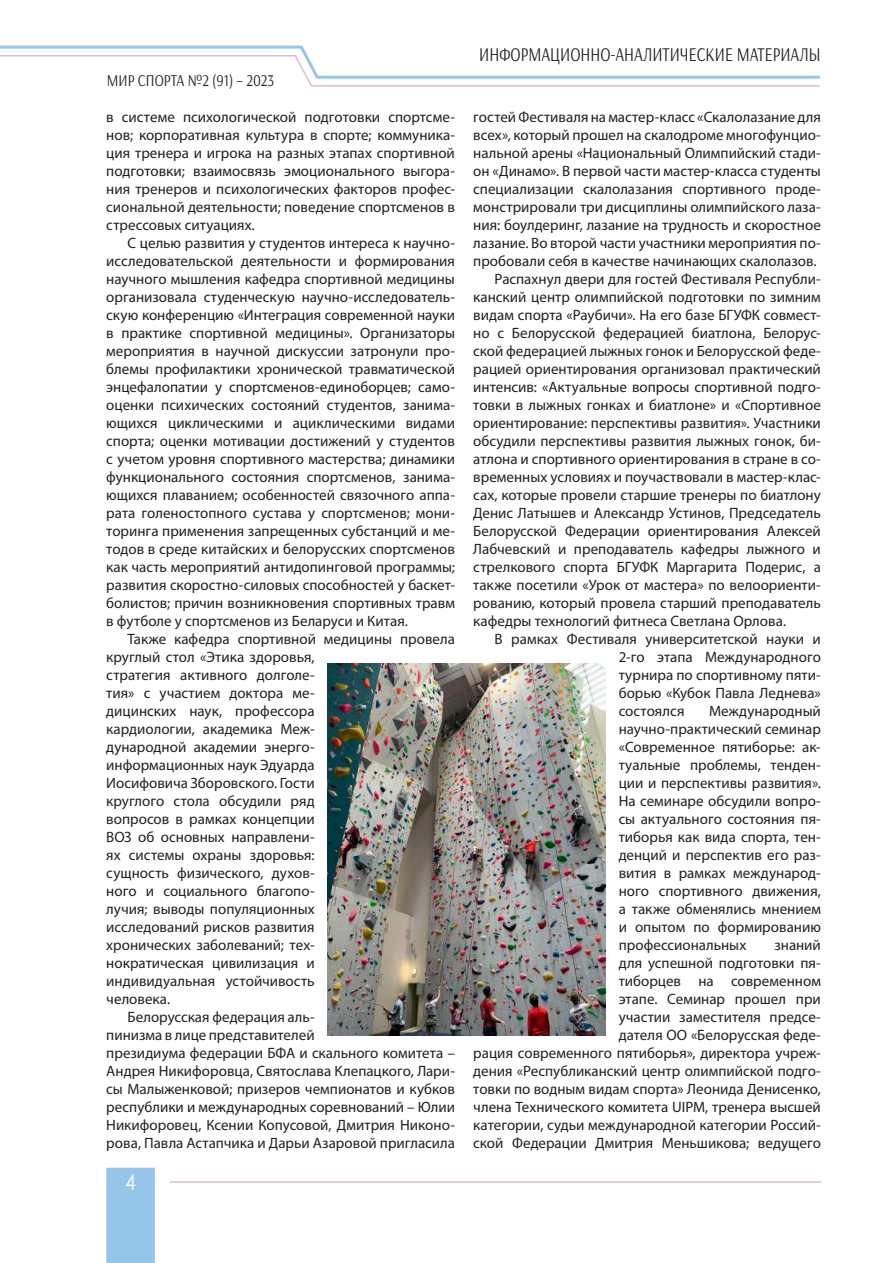
<style>
.page{position:relative;width:893px;height:1263px;background:#fff}
.page>*{position:absolute;margin:0;border:0;box-sizing:border-box;transform-origin:0 0}
.t1{font:22.5px "Century Gothic";color:#fff;scale:.85 1}
.t2{font:19.5px "Arsenal";color:#231f20;scale:.8 1}
.t3{font:16.5px "Arsenal";color:#231f20;scale:.85 1}
.t4{font:15px/18px "Myriad Pro";color:#231f20;text-align:justify}
</style>
<div class="page">
<div style="left:106px;top:1168px;width:49px;height:95px;background:#95c6ea"></div>
<svg style="left:0;top:45px;width:820px;height:42px"></svg>
<hr style="left:170px;top:1181px;width:651px;height:2px;background:#debbd8">
<img style="left:327px;top:664px;width:279px;height:371px">
<p class="t3" style="left:107px;top:70px;width:198px">МИР СПОРТА №2 (91) – 2023</p>
<p class="t4" style="left:106px;top:108px;width:350px">в системе психологической подготовки спортсме&shy;нов; корпоративная культура в спорте; коммуника&shy;ция тренера и игрока на разных этапах спортивной подготовки; взаимосвязь эмоционального выгора&shy;ния тренеров и психологических факторов профес&shy;сиональной деятельности; поведение спортсменов в стрессовых ситуациях.</p>
<p class="t4" style="left:106px;top:234px;width:350px;text-indent:21px">С целью развития у студентов интереса к научно&shy;исследовательской деятельности и формирования научного мышления кафедра спортивной медицины организовала студенческую научно-исследователь&shy;скую конференцию «Интеграция современной науки в практике спортивной медицины». Организаторы мероприятия в научной дискуссии затронули про&shy;блемы профилактики хронической травматической энцефалопатии у спортсменов-единоборцев; само&shy;оценки психических состояний студентов, занима&shy;ющихся циклическими и ациклическими видами спорта; оценки мотивации достижений у студентов с учетом уровня спортивного мастерства; динамики функционального состояния спортсменов, занима&shy;ющихся плаванием; особенностей связочного аппа&shy;рата голеностопного сустава у спортсменов; мони&shy;торинга применения запрещенных субстанций и ме&shy;тодов в среде китайских и белорусских спортсменов как часть мероприятий антидопинговой программы; развития скоростно-силовых способностей у баскет&shy;болистов; причин возникновения спортивных травм в футболе у спортсменов из Беларуси и Китая.</p>
<p class="t4" style="left:128px;top:630px;width:329px">Также кафедра спортивной медицины провела</p>
<p class="t4" style="left:106px;top:648px;width:210px">круглый стол «Этика здоровья,</p>
<p class="t4" style="left:106px;top:666px;width:210px">стратегия активного долголе-</p>
<p class="t4" style="left:106px;top:684px;width:210px">тия» с участием доктора ме-</p>
<p class="t4" style="left:106px;top:702px;width:210px">дицинских наук, профессора</p>
<p class="t4" style="left:106px;top:720px;width:210px">кардиологии, академика Меж-</p>
<p class="t4" style="left:106px;top:738px;width:210px">дународной академии энерго-</p>
<p class="t4" style="left:106px;top:756px;width:210px">информационных наук Эдуарда</p>
<p class="t4" style="left:106px;top:774px;width:210px">Иосифовича Зборовского. Гости</p>
<p class="t4" style="left:106px;top:792px;width:210px">круглого стола обсудили ряд</p>
<p class="t4" style="left:106px;top:810px;width:210px">вопросов в рамках концепции</p>
<p class="t4" style="left:106px;top:828px;width:210px">ВОЗ об основных направлени-</p>
<p class="t4" style="left:106px;top:846px;width:210px">ях системы охраны здоровья:</p>
<p class="t4" style="left:106px;top:864px;width:210px">сущность физического, духов-</p>
<p class="t4" style="left:106px;top:882px;width:210px">ного и социального благопо-</p>
<p class="t4" style="left:106px;top:900px;width:210px">лучия; выводы популяционных</p>
<p class="t4" style="left:106px;top:918px;width:210px">исследований рисков развития</p>
<p class="t4" style="left:106px;top:936px;width:210px">хронических заболеваний; тех-</p>
<p class="t4" style="left:106px;top:954px;width:210px">нократическая цивилизация и</p>
<p class="t4" style="left:106px;top:972px;width:210px">индивидуальная устойчивость</p>
<p class="t4" style="left:106px;top:990px;width:65px">человека.</p>
<p class="t4" style="left:128px;top:1008px;width:189px">Белорусская федерация аль-</p>
<p class="t4" style="left:106px;top:1026px;width:210px">пинизма в лице представителей</p>
<p class="t4" style="left:106px;top:1044px;width:350px">президиума федерации БФА и скального комитета –</p>
<p class="t4" style="left:106px;top:1062px;width:350px">Андрея Никифоровца, Святослава Клепацкого, Лари-</p>
<p class="t4" style="left:106px;top:1080px;width:350px">сы Малыженковой; призеров чемпионатов и кубков</p>
<p class="t4" style="left:106px;top:1098px;width:350px">республики и международных соревнований – Юлии</p>
<p class="t4" style="left:106px;top:1116px;width:350px">Никифоровец, Ксении Копусовой, Дмитрия Никоно-</p>
<p class="t4" style="left:106px;top:1134px;width:350px">рова, Павла Астапчика и Дарьи Азаровой пригласила</p>
<h1 class="t1" style="left:125px;top:1166px;width:14px">4</h1>
<h2 class="t2" style="left:479px;top:43px;width:428px">ИНФОРМАЦИОННО-АНАЛИТИЧЕСКИЕ МАТЕРИАЛЫ</h2>
<p class="t4" style="left:473px;top:108px;width:349px">гостей Фестиваля на мастер-класс «Скалолазание для</p>
<p class="t4" style="left:473px;top:126px;width:349px">всех», который прошел на скалодроме многофунцио-</p>
<p class="t4" style="left:473px;top:144px;width:349px">нальной арены «Национальный Олимпийский стади-</p>
<p class="t4" style="left:473px;top:162px;width:349px">он «Динамо». В первой части мастер-класса студенты</p>
<p class="t4" style="left:473px;top:180px;width:349px">специализации скалолазания спортивного проде-</p>
<p class="t4" style="left:473px;top:198px;width:349px">монстрировали три дисциплины олимпийского лаза-</p>
<p class="t4" style="left:473px;top:216px;width:349px">ния: боулдеринг, лазание на трудность и скоростное</p>
<p class="t4" style="left:473px;top:234px;width:349px">лазание. Во второй части участники мероприятия по-</p>
<p class="t4" style="left:473px;top:252px;width:345px">пробовали себя в качестве начинающих скалолазов.</p>
<p class="t4" style="left:495px;top:270px;width:328px">Распахнул двери для гостей Фестиваля Республи-</p>
<p class="t4" style="left:473px;top:288px;width:349px">канский центр олимпийской подготовки по зимним</p>
<p class="t4" style="left:473px;top:306px;width:349px">видам спорта «Раубичи». На его базе БГУФК совмест-</p>
<p class="t4" style="left:473px;top:324px;width:349px">но с Белорусской федерацией биатлона, Белорус-</p>
<p class="t4" style="left:473px;top:342px;width:349px">ской федерацией лыжных гонок и Белорусской феде-</p>
<p class="t4" style="left:473px;top:360px;width:349px">рацией ориентирования организовал практический</p>
<p class="t4" style="left:473px;top:378px;width:349px">интенсив: «Актуальные вопросы спортивной подго-</p>
<p class="t4" style="left:473px;top:396px;width:349px">товки в лыжных гонках и биатлоне» и «Спортивное</p>
<p class="t4" style="left:473px;top:414px;width:349px">ориентирование: перспективы развития». Участники</p>
<p class="t4" style="left:473px;top:432px;width:349px">обсудили перспективы развития лыжных гонок, би-</p>
<p class="t4" style="left:473px;top:450px;width:349px">атлона и спортивного ориентирования в стране в со-</p>
<p class="t4" style="left:473px;top:468px;width:349px">временных условиях и поучаствовали в мастер-клас-</p>
<p class="t4" style="left:473px;top:486px;width:349px">сах, которые провели старшие тренеры по биатлону</p>
<p class="t4" style="left:473px;top:504px;width:349px">Денис Латышев и Александр Устинов, Председатель</p>
<p class="t4" style="left:473px;top:522px;width:349px">Белорусской Федерации ориентирования Алексей</p>
<p class="t4" style="left:473px;top:540px;width:349px">Лабчевский и преподаватель кафедры лыжного и</p>
<p class="t4" style="left:473px;top:558px;width:349px">стрелкового спорта БГУФК Маргарита Подерис, а</p>
<p class="t4" style="left:473px;top:576px;width:349px">также посетили «Урок от мастера» по велоориенти-</p>
<p class="t4" style="left:473px;top:594px;width:349px">рованию, который провела старший преподаватель</p>
<p class="t4" style="left:473px;top:612px;width:314px">кафедры технологий фитнеса Светлана Орлова.</p>
<p class="t4" style="left:495px;top:630px;width:328px">В рамках Фестиваля университетской науки и</p>
<p class="t4" style="left:619px;top:648px;width:204px">2-го этапа Международного</p>
<p class="t4" style="left:619px;top:666px;width:204px">турнира по спортивному пяти-</p>
<p class="t4" style="left:619px;top:684px;width:204px">борью «Кубок Павла Леднева»</p>
<p class="t4" style="left:619px;top:702px;width:67px">состоялся</p>
<p class="t4" style="left:619px;top:702px;width:204px;text-indent:90px">Международный научно-практический семинар «Современное пятиборье: ак&shy;туальные проблемы, тенден&shy;ции и перспективы развития».<br>На семинаре обсудили вопро&shy;сы актуального состояния пя&shy;тиборья как вида спорта, тен&shy;денций и перспектив его раз&shy;вития в рамках международ&shy;ного спортивного движения, а также обменялись мнением и опытом по формированию профессиональных</p>
<p class="t4" style="left:473px;top:936px;width:349px;text-align:right">знаний<br>для успешной подготовки пя-<br>тиборцев на современном<br>этапе. Семинар прошел при<br>участии заместителя предсе-<br>дателя ОО «Белорусская феде-<br>рация современного пятиборья», директора учреж&shy;дения «Республиканский центр олимпийской подго&shy;товки по водным видам спорта» Леонида Денисенко, члена Технического комитета UIPM, тренера высшей категории, судьи международной категории Россий&shy;ской Федерации Дмитрия Меньшикова; ведущего</p>
</div>
